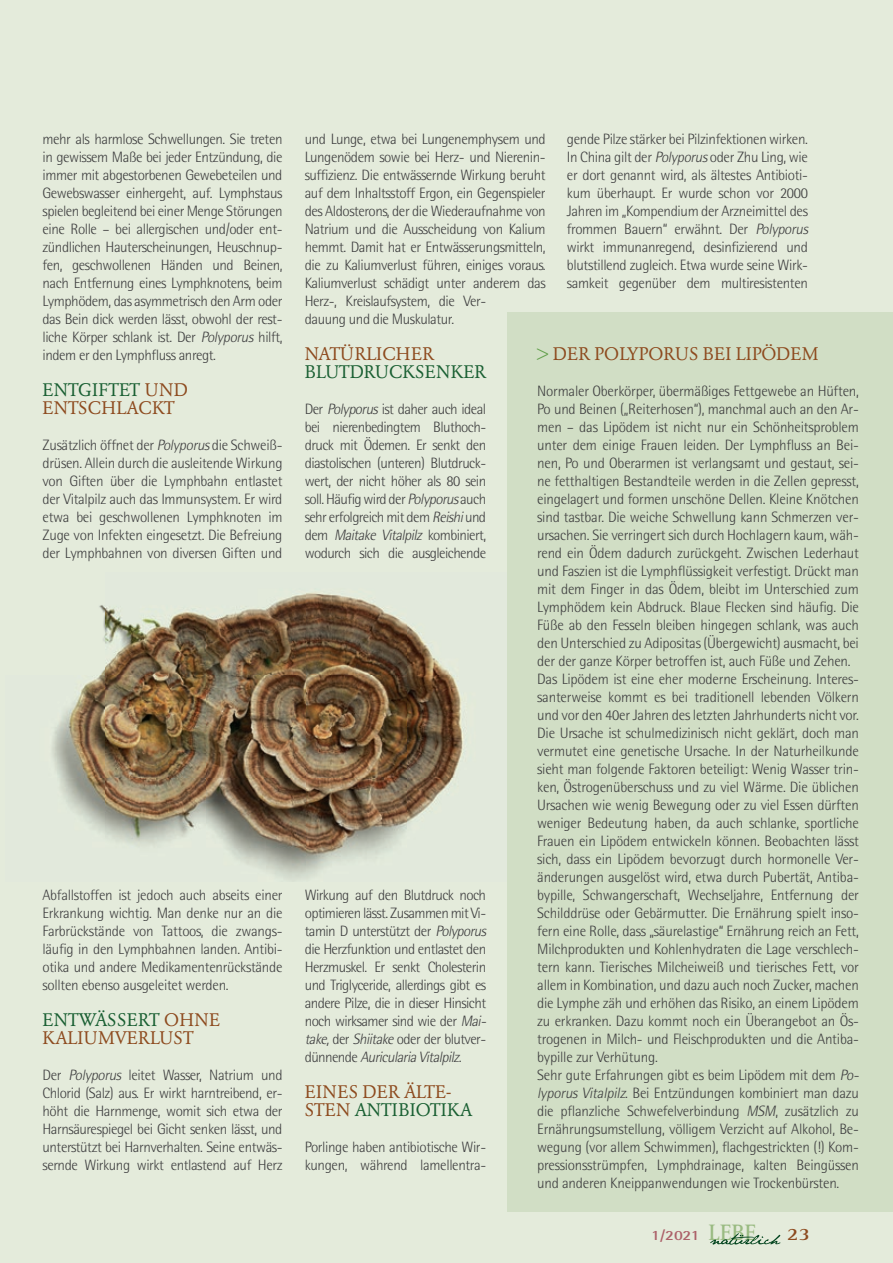
<style>
.page{position:relative;width:893px;height:1263px;background:#e4ebdb}
.page>*{position:absolute;margin:0;border:0;box-sizing:border-box;transform-origin:0 0}
.t1{font:18px/18px "Garamond BQ";letter-spacing:.005em;color:#8d4a1e}
.t2{font:18px "Garamond BQ";color:#195f32}
.t3{font:700 17.85px "Rotis Serif";color:#8d4a1e;scale:1.18 1}
.t4{font:300 15px/18px "AT Rotis Semi Sans";letter-spacing:-.015em;color:#3e3e3f;text-align:justify}
.t5{font:300 15px/18px "AT Rotis Semi Sans";letter-spacing:-.04em;color:#3e3e3f}
.t6{font:700 14.1px "AT Rotis Semi Sans";color:#ac6169;scale:1.18 1}
.s1{font-style:italic}
.s2{color:#195f32}
.s3{font-size:16.5px;color:#619f4a}
.s4{font-family:"Rotis Serif";font-size:23.1px;color:#9abb82}
</style>
<div class="page">
<div style="left:507px;top:313px;width:386px;height:899px;background:#d1dec5"></div>
<svg style="left:710px;top:1233px;width:70px;height:12px"></svg>
<img style="left:52px;top:593px;width:411px;height:287px">
<p class="t4" style="left:43px;top:130px;width:242px">mehr als harmlose Schwellungen. Sie treten in gewissem Maße bei jeder Entzündung, die immer mit abgestorbenen Gewebeteilen und Gewebswasser einhergeht, auf. Lymphstaus spielen begleitend bei einer Menge Störungen eine Rolle – bei allergischen und/oder ent&shy;zündlichen Hauterscheinungen, Heuschnup&shy;fen, geschwollenen Händen und Beinen, nach Entfernung eines Lymphknotens, beim Lymphödem, das asymmetrisch den Arm oder das Bein dick werden lässt, obwohl der rest&shy;liche Körper schlank ist. Der <span class="s1">Polyporus</span> hilft, indem er den Lymphfluss anregt.</p>
<p class="t1" style="left:43px;top:381px;width:147px"><span class="s2">ENTGIFTET</span> UND<br>ENTSCHLACKT</p>
<p class="t4" style="left:43px;top:436px;width:242px">Zusätzlich öffnet der <span class="s1">Polyporus</span>die Schweiß&shy;drüsen. Allein durch die ausleitende Wirkung von Giften über die Lymphbahn entlastet der Vitalpilz auch das Immunsystem. Er wird etwa bei geschwollenen Lymphknoten im Zuge von Infekten eingesetzt. Die Befreiung der Lymphbahnen von diversen Giften und</p>
<p class="t4" style="left:43px;top:886px;width:242px">Abfallstoffen ist jedoch auch abseits einer Erkrankung wichtig. Man denke nur an die Farbrückstände von Tattoos, die zwangs&shy;läufig in den Lymphbahnen landen. Antibi&shy;otika und andere Medikamentenrückstände sollten ebenso ausgeleitet werden.</p>
<p class="t1" style="left:43px;top:1011px;width:179px"><span class="s2">ENTWÄSSERT</span> OHNE<br>KALIUMVERLUST</p>
<p class="t4" style="left:43px;top:1066px;width:242px">Der <span class="s1">Polyporus</span> leitet Wasser, Natrium und Chlorid (Salz) aus. Er wirkt harntreibend, er&shy;höht die Harnmenge, womit sich etwa der Harnsäurespiegel bei Gicht senken lässt, und unterstützt bei Harnverhalten. Seine entwäs&shy;sernde Wirkung wirkt entlastend auf Herz</p>
<p class="t4" style="left:567px;top:130px;width:245px;text-align:left">gende Pilze stärker bei Pilzinfektionen wirken.<br>In China gilt der <span class="s1">Polyporus</span>oder Zhu Ling, wie er dort genannt wird, als ältestes Antibioti&shy;kum überhaupt. Er wurde schon vor 2000<br>Jahren im „Kompendium der Arzneimittel des frommen Bauern“ erwähnt. Der <span class="s1">Polyporus </span>wirkt immunanregend, desinfizierend und blutstillend zugleich. Etwa wurde seine Wirk&shy;samkeit gegenüber dem multiresistenten</p>
<p class="t4" style="left:305px;top:130px;width:242px;text-align:left">und Lunge, etwa bei Lungenemphysem und Lungenödem sowie bei Herz- und Nierenin&shy;suffizienz. Die entwässernde Wirkung beruht auf dem Inhaltsstoff Ergon, ein Gegenspieler des Aldosterons, der die Wiederaufnahme von Natrium und die Ausscheidung von Kalium hemmt. Damit hat er Entwässerungsmitteln, die zu Kaliumverlust führen, einiges voraus.<br>Kaliumverlust schädigt unter anderem das Herz-, Kreislaufsystem, die Ver-<br>dauung und die Muskulatur.</p>
<p class="t1" style="left:305px;top:345px;width:131px">NATÜRLICHER</p>
<p class="t2" style="left:305px;top:361px;width:183px">BLUTDRUCKSENKER</p>
<p class="t4" style="left:305px;top:400px;width:183px">Der <span class="s1">Polyporus</span>ist daher auch ideal bei nierenbedingtem Bluthoch&shy;druck mit Ödemen. Er senkt den diastolischen (unteren) Blutdruck&shy;wert, der nicht höher als 80 sein soll. Häufig wird der <span class="s1">Polyporus</span>auch sehr erfolgreich mit dem <span class="s1">Reishi</span>und d e m <span class="s1">Maitake Vitalpilz</span> ko m b i n i e rt, wodurch sich die ausgleichende</p>
<p class="t1" style="left:537px;top:345px;width:283px"><span class="s3">&gt;</span> DER POLYPORUS BEI LIPÖDEM</p>
<p class="t4" style="left:537px;top:382px;width:326px;text-align:left">Normaler Oberkörper, übermäßiges Fettgewebe an Hüften, Po und Beinen („Reiterhosen“), manchmal auch an den Ar&shy;men – das Lipödem ist nicht nur ein Schönheitsproblem unter dem einige Frauen leiden. Der Lymphfluss an Bei&shy;nen, Po und Oberarmen ist verlangsamt und gestaut, sei&shy;ne fetthaltigen Bestandteile werden in die Zellen gepresst, eingelagert und formen unschöne Dellen. Kleine Knötchen sind tastbar. Die weiche Schwellung kann Schmerzen ver&shy;ursachen. Sie verringert sich durch Hochlagern kaum, wäh&shy;rend ein Ödem dadurch zurückgeht. Zwischen Lederhaut und Faszien ist die Lymphflüssigkeit verfestigt. Drückt man mit dem Finger in das Ödem, bleibt im Unterschied zum Lymphödem kein Abdruck. Blaue Flecken sind häufig. Die Füße ab den Fesseln bleiben hingegen schlank, was auch den Unterschied zu Adipositas (Übergewicht) ausmacht, bei der der ganze Körper betroffen ist, auch Füße und Zehen.<br>Das Lipödem ist eine eher moderne Erscheinung. Interes&shy;santerweise kommt es bei traditionell lebenden Völkern und vor den 40er Jahren des letzten Jahrhunderts nicht vor.<br>Die Ursache ist schulmedizinisch nicht geklärt, doch man vermutet eine genetische Ursache. In der Naturheilkunde sieht man folgende Faktoren beteiligt: Wenig Wasser trin&shy;ken, Östrogenüberschuss und zu viel Wärme. Die üblichen Ursachen wie wenig Bewegung oder zu viel Essen dürften weniger Bedeutung haben, da auch schlanke, sportliche Frauen ein Lipödem entwickeln können. Beobachten lässt sich, dass ein Lipödem bevorzugt durch hormonelle Ver&shy;änderungen ausgelöst wird, etwa durch Pubertät, Antiba&shy;bypille, Schwangerschaft, Wechseljahre, Entfernung der Schilddrüse oder Gebärmutter. Die Ernährung spielt inso&shy;fern eine Rolle, dass „säurelastige“ Ernährung reich an Fett, Milchprodukten und Kohlenhydraten die Lage verschlech&shy;tern kann. Tierisches Milcheiweiß und tierisches Fett, vor allem in Kombination, und dazu auch noch Zucker, machen die Lymphe zäh und erhöhen das Risiko, an einem Lipödem zu erkranken. Dazu kommt noch ein Überangebot an Ös&shy;trogenen in Milch- und Fleischprodukten und die Antiba&shy;bypille zur Verhütung.<br>Sehr gute Erfahrungen gibt es beim Lipödem mit dem <span class="s1">Po&shy;lyporus Vitalpilz</span>. Bei Entzündungen kombiniert man dazu die pflanzliche Schwefelverbindung <span class="s1">MSM</span>, zusätzlich zu Ernährungsumstellung, völligem Verzicht auf Alkohol, Be&shy;wegung (vor allem Schwimmen), flachgestrickten (!) Kom&shy;pressionsstrümpfen, Lymphdrainage, kalten Beingüssen und anderen Kneippanwendungen wie Trockenbürsten.</p>
<p class="t5" style="left:305px;top:886px;width:186px">Wirkung auf den Blutdruck noch optimieren lässt. Zusammen mit Vi&shy;tamin D unterstützt der <span class="s1">Polyporus </span>die Herzfunktion und entlastet den Herzmuskel. Er senkt Cholesterin und Triglyceride, allerdings gibt es andere Pilze, die in dieser Hinsicht noch wirksamer sind wie der <span class="s1">Mai&shy;take,</span>der <span class="s1">Shiitake</span>oder der blutver&shy;d ü n n e n d e <span class="s1">AuriculariaVitalpilz.</span></p>
<p class="t1" style="left:305px;top:1083px;width:169px">EINES DER ÄLTE-<br>STEN <span class="s2">ANTIBIOTIKA</span></p>
<p class="t4" style="left:305px;top:1138px;width:183px">Porlinge haben antibiotische Wir&shy;kungen, während lamellentra-</p>
<p class="t6" style="left:651px;top:1227px;width:91px">1/2021 <span class="s4">LEBE</span></p>
<p class="t3" style="left:787px;top:1224px;width:21px">23</p>
</div>
